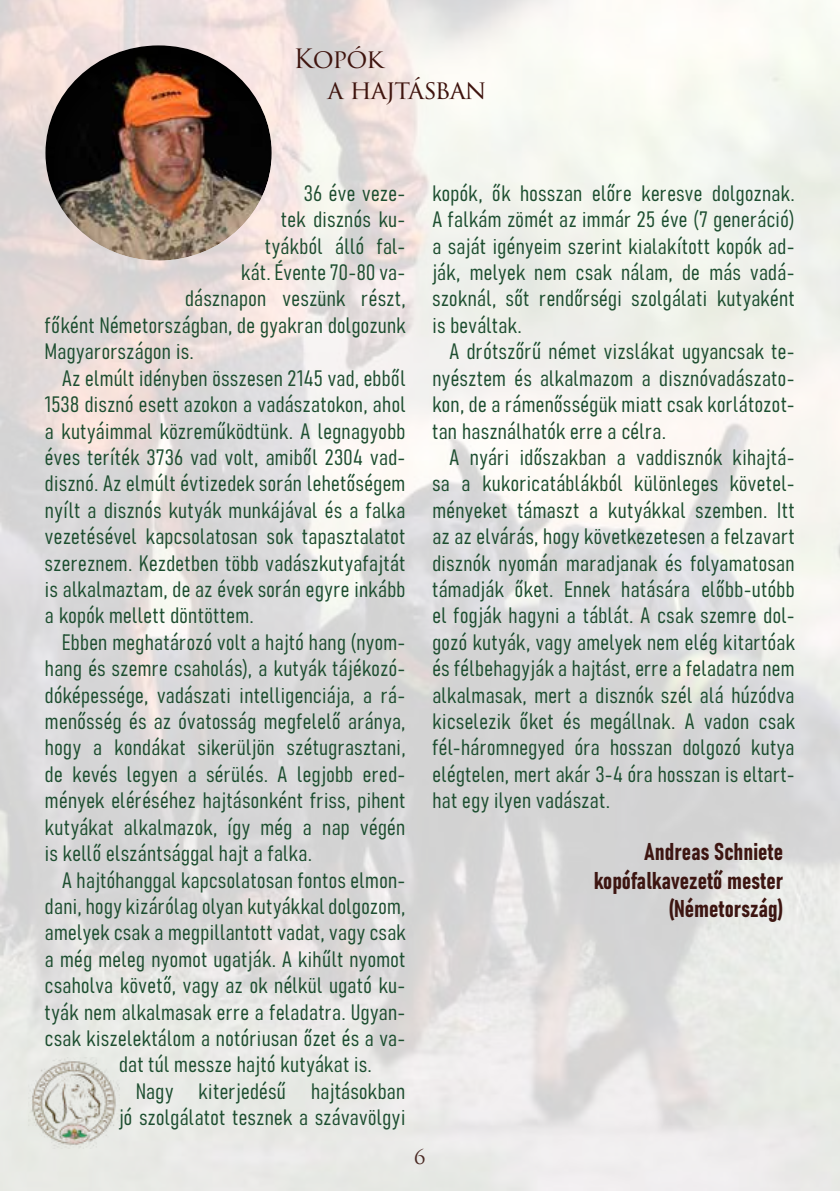
<style>
.page{position:relative;width:840px;height:1191px;background:#fff}
.page>*{position:absolute;margin:0;border:0;box-sizing:border-box;transform-origin:0 0}
.t1{font:26px/31.2px "Trajan Pro 3";letter-spacing:-.04em;color:#3f140e}
.t2{font:24px/28.8px "Bahnschrift";color:#3d1511;text-align:right}
.t3{font:22px/26.4px "Bahnschrift";letter-spacing:.02em;color:#1d4e30;text-align:justify}
.t4{font:20px "Trajan Pro 3";color:#3d1511}
</style>
<div class="page">
<img style="left:0;top:0;width:839px;height:1191px">
<div style="left:45px;top:42px;width:230px;height:220px;background:#000;opacity:.73"></div>
<p class="t1" style="left:327px;top:44px;width:161px;text-indent:-34px">Kopók<br>a hajtásban</p>
<p class="t3" style="left:304px;top:178px;width:102px">36 éve veze-</p>
<p class="t3" style="left:281px;top:205px;width:125px">tek disznós ku-</p>
<p class="t3" style="left:265px;top:231px;width:141px">tyákból álló fal-</p>
<p class="t3" style="left:241px;top:258px;width:166px">kát. Évente 70-80 va-</p>
<p class="t3" style="left:185px;top:284px;width:221px">dásznapon veszünk részt,</p>
<p class="t3" style="left:45px;top:310px;width:361px">főként Németországban, de gyakran dolgozunk</p>
<p class="t3" style="left:45px;top:337px;width:150px">Magyarországon is.</p>
<p class="t3" style="left:62px;top:363px;width:345px">Az elmúlt idényben összesen 2145 vad, ebből</p>
<p class="t3" style="left:45px;top:390px;width:362px">1538 disznó esett azokon a vadászatokon, ahol</p>
<p class="t3" style="left:45px;top:416px;width:361px">a kutyáimmal közreműködtünk. A legnagyobb</p>
<p class="t3" style="left:45px;top:442px;width:361px">éves teríték 3736 vad volt, amiből 2304 vad-</p>
<p class="t3" style="left:45px;top:469px;width:362px">disznó. Az elmúlt évtizedek során lehetőségem</p>
<p class="t3" style="left:45px;top:495px;width:362px">nyílt a disznós kutyák munkájával és a falka</p>
<p class="t3" style="left:45px;top:522px;width:361px">vezetésével kapcsolatosan sok tapasztalatot</p>
<p class="t3" style="left:45px;top:548px;width:362px">szereznem. Kezdetben több vadászkutyafajtát</p>
<p class="t3" style="left:45px;top:574px;width:362px">is alkalmaztam, de az évek során egyre inkább</p>
<p class="t3" style="left:45px;top:601px;width:210px">a kopók mellett döntöttem.</p>
<p class="t3" style="left:62px;top:627px;width:344px">Ebben meghatározó volt a hajtó hang (nyom-</p>
<p class="t3" style="left:45px;top:654px;width:361px">hang és szemre csaholás), a kutyák tájékozó-</p>
<p class="t3" style="left:45px;top:680px;width:361px">dóképessége, vadászati intelligenciája, a rá-</p>
<p class="t3" style="left:45px;top:706px;width:361px">menősség és az óvatosság megfelelő aránya,</p>
<p class="t3" style="left:45px;top:733px;width:361px">hogy a kondákat sikerüljön szétugrasztani,</p>
<p class="t3" style="left:45px;top:759px;width:361px">de kevés legyen a sérülés. A legjobb ered-</p>
<p class="t3" style="left:45px;top:786px;width:361px">mények eléréséhez hajtásonként friss, pihent</p>
<p class="t3" style="left:45px;top:812px;width:361px">kutyákat alkalmazok, így még a nap végén</p>
<p class="t3" style="left:45px;top:838px;width:268px">is kellő elszántsággal hajt a falka.</p>
<p class="t3" style="left:62px;top:865px;width:344px">A hajtóhanggal kapcsolatosan fontos elmon-</p>
<p class="t3" style="left:45px;top:891px;width:361px">dani, hogy kizárólag olyan kutyákkal dolgozom,</p>
<p class="t3" style="left:45px;top:918px;width:362px">amelyek csak a megpillantott vadat, vagy csak</p>
<p class="t3" style="left:45px;top:944px;width:362px">a még meleg nyomot ugatják. A kihűlt nyomot</p>
<p class="t3" style="left:45px;top:970px;width:361px">csaholva követő, vagy az ok nélkül ugató ku-</p>
<p class="t3" style="left:45px;top:997px;width:361px">tyák nem alkalmasak erre a feladatra. Ugyan-</p>
<p class="t3" style="left:45px;top:1023px;width:361px">csak kiszelektálom a notóriusan őzet és a va-</p>
<p class="t3" style="left:119px;top:1050px;width:254px">dat túl messze hajtó kutyákat is.</p>
<p class="t3" style="left:136px;top:1076px;width:270px">Nagy kiterjedésű hajtásokban</p>
<p class="t3" style="left:119px;top:1102px;width:288px">jó szolgálatot tesznek a szávavölgyi</p>
<p class="t3" style="left:432px;top:178px;width:363px">kopók, ők hosszan előre keresve dolgoznak.<br>A falkám zömét az immár 25 éve (7 generáció) a saját igényeim szerint kialakított kopók ad&shy;ják, melyek nem csak nálam, de más vadá&shy;szoknál, sőt rendőrségi szolgálati kutyaként is beváltak.</p>
<p class="t3" style="left:432px;top:337px;width:363px;text-indent:17px">A drótszőrű német vizslákat ugyancsak te&shy;nyésztem és alkalmazom a disznóvadászato&shy;kon, de a rámenősségük miatt csak korlátozot&shy;tan használhatók erre a célra.</p>
<p class="t3" style="left:432px;top:442px;width:363px;text-indent:17px">A nyári időszakban a vaddisznók kihajtá&shy;sa a kukoricatáblákból különleges követel&shy;ményeket támaszt a kutyákkal szemben. Itt az az elvárás, hogy következetesen a felzavart disznók nyomán maradjanak és folyamatosan támadják őket. Ennek hatására előbb-utóbb el fogják hagyni a táblát. A csak szemre dol&shy;gozó kutyák, vagy amelyek nem elég kitartóak és félbehagyják a hajtást, erre a feladatra nem alkalmasak, mert a disznók szél alá húzódva kicselezik őket és megállnak. A vadon csak fél-háromnegyed óra hosszan dolgozó kutya elégtelen, mert akár 3-4 óra hosszan is eltart&shy;hat egy ilyen vadászat.</p>
<p class="t4" style="left:413px;top:1143px;width:14px">6</p>
<p class="t2" style="left:593px;top:835px;width:191px">Andreas Schniete kopófalkavezető mester (Németország)</p>
</div>
